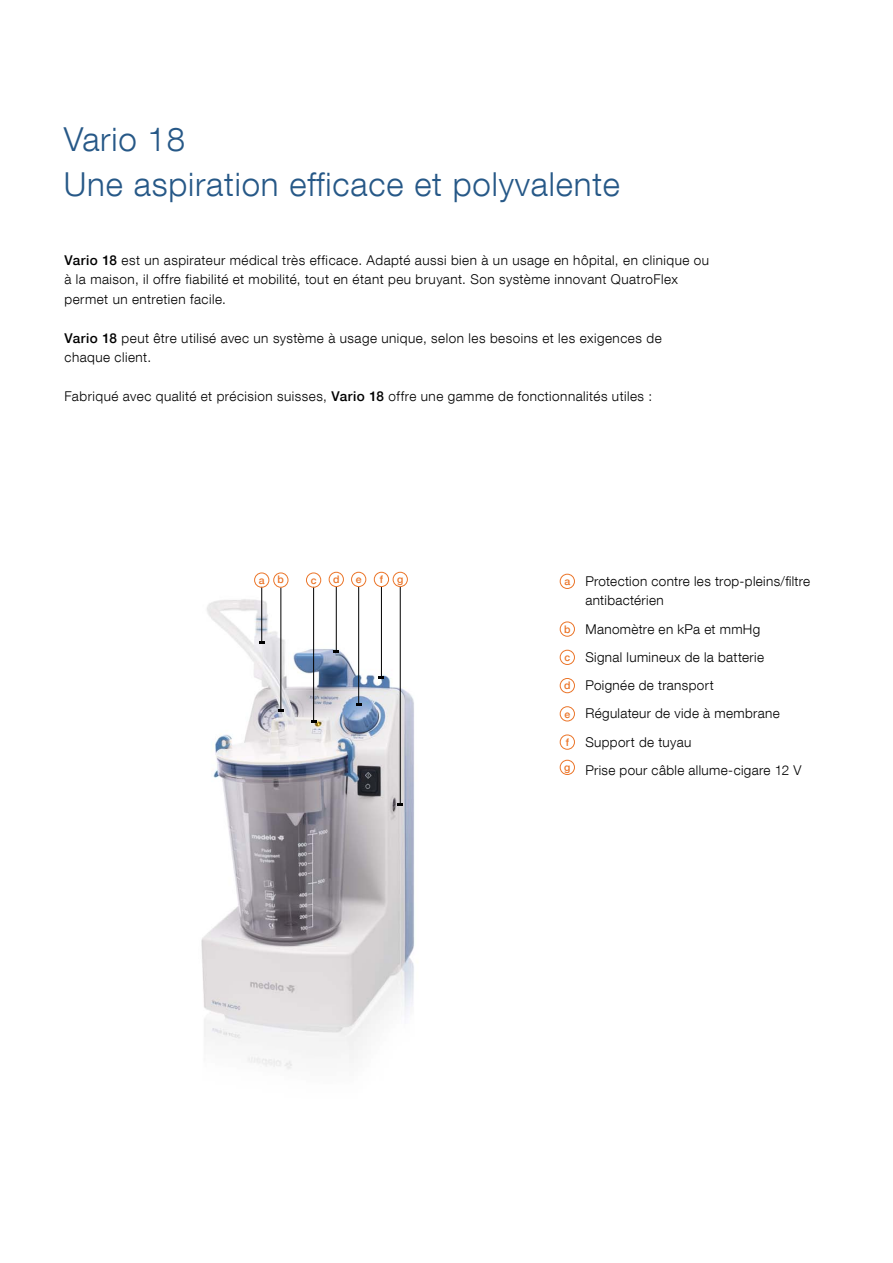
<style>
.page{position:relative;width:893px;height:1263px;background:#fff}
.page>*{position:absolute;margin:0;border:0;box-sizing:border-box;transform-origin:0 0}
.t1{font:300 33px/45px "Helvetica Neue LT Com";letter-spacing:.025em;color:#265887}
.t2{font:300 13.5px/28.2px "Helvetica Neue LT Com";letter-spacing:.035em;color:#000}
.t3{font:500 10.5px "Helvetica Neue LT Com";color:#eb7529}
.s1{font-weight:500}
.s2{font-weight:500;font-size:10.5px;color:#eb7529}
</style>
<div class="page">
<img style="left:201px;top:585px;width:214px;height:485px">
<hr style="left:281px;top:587px;width:1px;height:123px;background:#000">
<hr style="left:358px;top:587px;width:1px;height:118px;background:#000">
<hr style="left:381px;top:587px;width:1px;height:90px;background:#000">
<hr style="left:400px;top:587px;width:1px;height:218px;background:#000">
<hr style="left:261px;top:587px;width:1px;height:56px;background:#000">
<hr style="left:313px;top:587px;width:1px;height:135px;background:#000">
<div style="left:351px;top:572px;width:15px;height:15px;border:1px solid #eb7529;border-radius:50%"></div>
<div style="left:374px;top:572px;width:15px;height:15px;border:1px solid #eb7529;border-radius:50%"></div>
<div style="left:393px;top:572px;width:15px;height:15px;border:1px solid #eb7529;border-radius:50%"></div>
<div style="left:254px;top:573px;width:15px;height:14px;border:1px solid #eb7529;border-radius:50%"></div>
<div style="left:306px;top:573px;width:15px;height:14px;border:1px solid #eb7529;border-radius:50%"></div>
<div style="left:273px;top:573px;width:15px;height:14px;border:1px solid #eb7529;border-radius:50%"></div>
<hr style="left:336px;top:587px;width:1px;height:64px;background:#000">
<div style="left:329px;top:572px;width:15px;height:15px;border:1px solid #eb7529;border-radius:50%"></div>
<div style="left:560px;top:574px;width:15px;height:15px;border:1px solid #eb7529;border-radius:50%"></div>
<div style="left:560px;top:622px;width:15px;height:14px;border:1px solid #eb7529;border-radius:50%"></div>
<div style="left:560px;top:650px;width:15px;height:15px;border:1px solid #eb7529;border-radius:50%"></div>
<div style="left:560px;top:678px;width:15px;height:15px;border:1px solid #eb7529;border-radius:50%"></div>
<div style="left:560px;top:706px;width:15px;height:15px;border:1px solid #eb7529;border-radius:50%"></div>
<div style="left:560px;top:735px;width:15px;height:14px;border:1px solid #eb7529;border-radius:50%"></div>
<div style="left:560px;top:760px;width:15px;height:15px;border:1px solid #eb7529;border-radius:50%"></div>
<h1 class="t1" style="left:64px;top:116px;width:558px">Vario 18<br>Une aspiration efficace et polyvalente</h1>
<p class="t2" style="left:64px;top:250px;width:646px;line-height:19.5px"><span class="s1">Vario 18</span> est un aspirateur médical très efficace. Adapté aussi bien à un usage en hôpital, en clinique ou à la maison, il offre fiabilité et mobilité, tout en étant peu bruyant. Son système innovant QuatroFlex permet un entretien facile.</p>
<p class="t2" style="left:64px;top:328px;width:599px;line-height:19.5px"><span class="s1">Vario 18</span> peut être utilisé avec un système à usage unique, selon les besoins et les exigences de chaque client.</p>
<p class="t2" style="left:64px;top:382px;width:589px">Fabriqué avec qualité et précision suisses, <span class="s1">Vario 18</span> offre une gamme de fonctionnalités utiles :</p>
<p class="t3" style="left:259px;top:573px;width:27px">a b</p>
<p class="t3" style="left:311px;top:574px;width:7px">c</p>
<p class="t3" style="left:333px;top:573px;width:8px">d</p>
<p class="t3" style="left:356px;top:573px;width:7px">e</p>
<p class="t3" style="left:380px;top:573px;width:5px">f</p>
<p class="t3" style="left:397px;top:573px;width:8px">g</p>
<p class="t2" style="left:585px;top:571px;width:226px;line-height:19.5px;text-indent:-21px"><span class="s2">a</span> Protection contre les trop-pleins/filtre antibactérien</p>
<p class="t2" style="left:564px;top:614px;width:239px"><span class="s2">b</span> Manomètre en kPa et mmHg<br><span class="s2">c</span> Signal lumineux de la batterie<br><span class="s2">d</span> Poignée de transport<br><span class="s2">e</span> Régulateur de vide à membrane<br><span class="s2">f</span> Support de tuyau<br><sup>g</sup> Prise pour câble allume-cigare 12 V</p>
</div>
